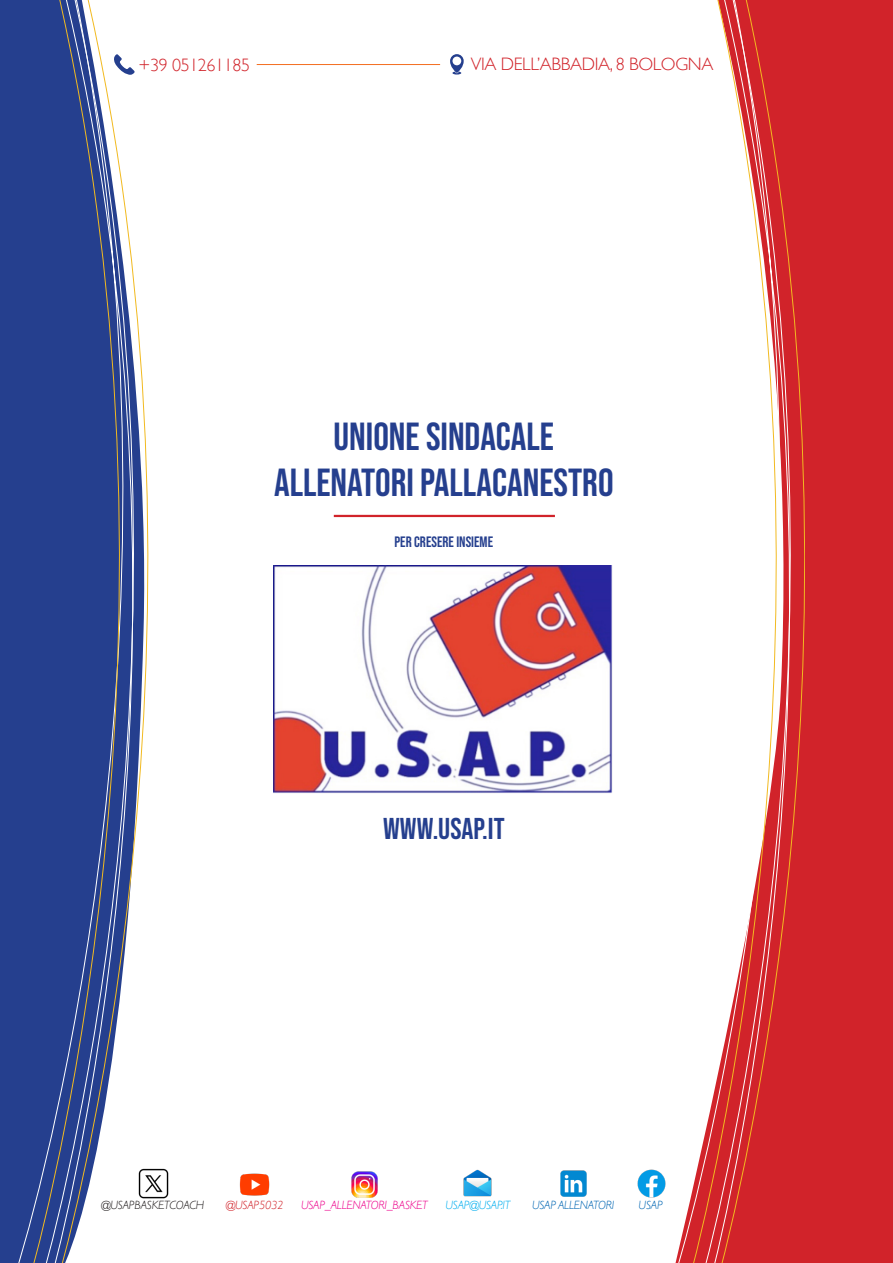
<style>
.page{position:relative;width:893px;height:1263px;background:#fff}
.page>*{position:absolute;margin:0;border:0;box-sizing:border-box;transform-origin:0 0}
.t1{font:39px "Bebas Neue";color:#253f8e}
.t2{font:30px "Bebas Neue";color:#253f8e}
.Titolo_rubrica{font:300 18px "Gill Sans";letter-spacing:-.02em;color:#d1232a}
.t3{font:15px "Bebas Neue";color:#253f8e}
.Titolo_rubrica-2{font:italic 300 12px "Gill Sans";letter-spacing:-.02em;color:#ed028c}
.Titolo_rubrica-3{font:italic 300 12px "Gill Sans";letter-spacing:-.02em;color:#0066b3}
.Titolo_rubrica-4{font:italic 300 12px "Gill Sans";letter-spacing:-.02em;color:#231f20}
.Titolo_rubrica-5{font:italic 300 12px "Gill Sans";letter-spacing:-.02em;color:#00aeef}
.Titolo_rubrica-6{font:italic 300 12px "Gill Sans";letter-spacing:-.02em;color:#d1232a}
</style>
<div class="page">
<div style="left:0;top:0;width:16px;height:1263px;background:#253f8e"></div>
<div style="left:16px;top:0;width:11px;height:1263px;background:#253f8e"></div>
<svg style="left:27px;top:0;width:122px;height:1263px"></svg>
<hr style="left:257px;top:64px;width:183px;height:1px;background:#f36e21">
<img style="left:274px;top:565px;width:339px;height:228px">
<div style="left:805px;top:0;width:88px;height:1263px;background:#d1232a"></div>
<svg style="left:684px;top:0;width:121px;height:1263px"></svg>
<hr style="left:334px;top:515px;width:221px;height:2px;background:#d1232a">
<img style="left:637px;top:1169px;width:29px;height:29px">
<img style="left:351px;top:1171px;width:27px;height:27px">
<img style="left:560px;top:1170px;width:27px;height:27px">
<img style="left:463px;top:1169px;width:29px;height:28px">
<img style="left:136px;top:1167px;width:33px;height:34px">
<img style="left:239px;top:1173px;width:31px;height:23px">
<svg style="left:114px;top:54px;width:21px;height:21px"></svg>
<svg style="left:450px;top:54px;width:14px;height:21px"></svg>
<p class="Titolo_rubrica" style="left:139px;top:51px;width:113px">+39 051261185</p>
<p class="Titolo_rubrica" style="left:471px;top:50px;width:244px">VIA DELL’ABBADIA, 8 BOLOGNA</p>
<p class="t1" style="left:333px;top:414px;width:222px">UNIONE SINDACALE</p>
<p class="t1" style="left:274px;top:461px;width:341px">ALLENATORI PALLACANESTRO</p>
<p class="t3" style="left:395px;top:533px;width:100px">PER CRESERE INSIEME</p>
<p class="t2" style="left:383px;top:812px;width:123px">WWW.USAP.IT</p>
<p class="Titolo_rubrica-4" style="left:101px;top:1198px;width:105px">@USAPBASKETCOACH</p>
<p class="Titolo_rubrica-6" style="left:226px;top:1198px;width:59px">@USAP5032</p>
<p class="Titolo_rubrica-2" style="left:301px;top:1198px;width:128px">USAP_ALLENATORI_BASKET</p>
<p class="Titolo_rubrica-5" style="left:446px;top:1198px;width:66px">USAP@USAP.IT</p>
<p class="Titolo_rubrica-3" style="left:532px;top:1198px;width:84px">USAP ALLENATORI</p>
<p class="Titolo_rubrica-3" style="left:639px;top:1198px;width:26px">USAP</p>
</div>
